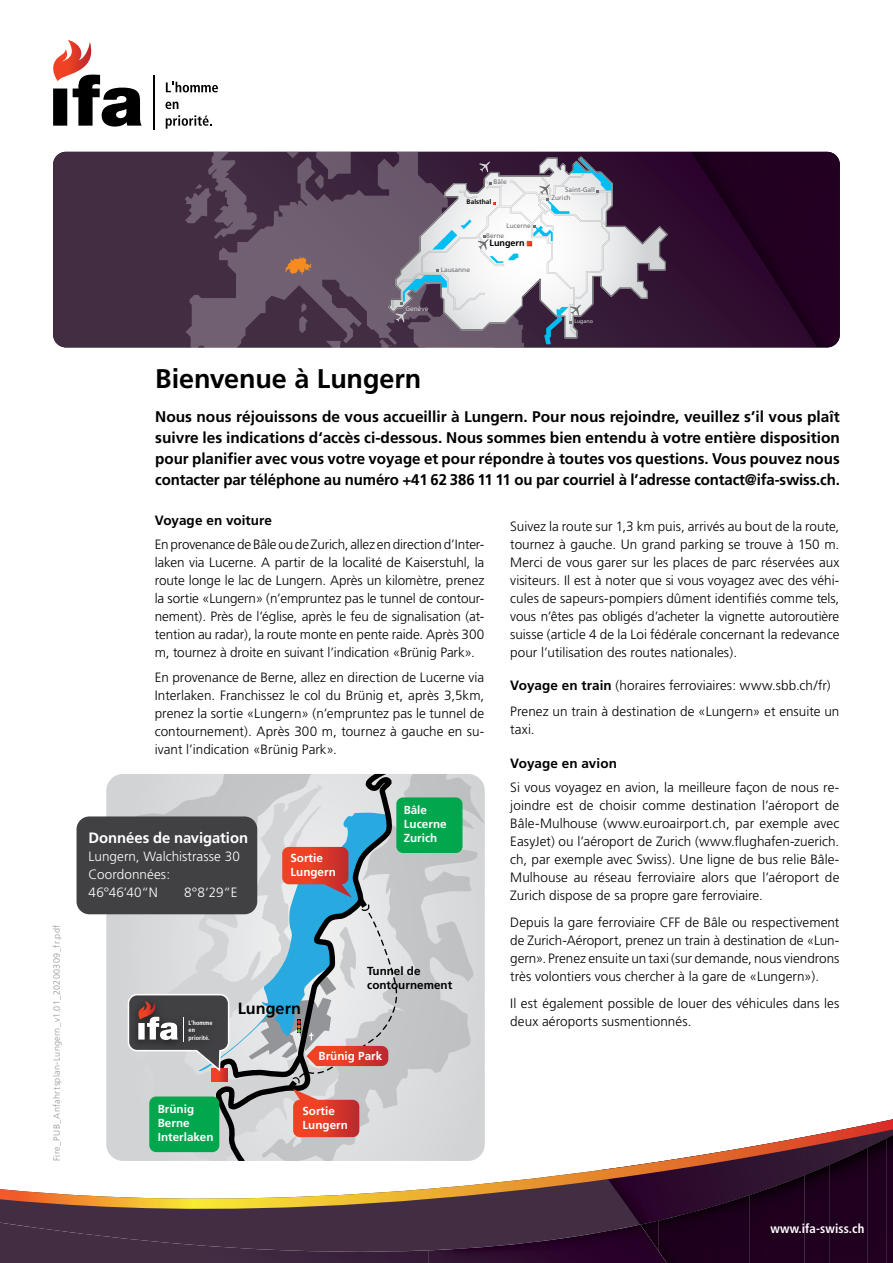
<style>
.page{position:relative;width:893px;height:1263px;background:#fff}
.page>*{position:absolute;margin:0;border:0;box-sizing:border-box;transform-origin:0 0}
.t1{font:700 27px "Frutiger";letter-spacing:-.005em;color:#000}
.t2{font:700 16.2px "Frutiger";color:#000}
.t3{font:700 15.45px/21px "Frutiger";letter-spacing:-.01em;color:#000;text-align:justify}
.t4{font:700 15px "Frutiger";letter-spacing:-.005em;color:#fff}
.t5{font:300 13.5px/18px "Frutiger";color:#000;text-align:justify}
.t6{font:300 13.5px/18px "Frutiger";letter-spacing:.005em;color:#fff}
.t7{font:700 13.5px "Frutiger";letter-spacing:.005em;color:#000}
.t8{font:700 condensed 12.75px "Frutiger";letter-spacing:.01em;color:#fff}
.t9{font:700 11.7px/14px "Frutiger";color:#fff}
.t10{font:700 11.7px/14px "Frutiger";color:#000}
.t11{font:700 9.15px "Frutiger";letter-spacing:-.005em;color:#000}
.t12{font:300 9px "Frutiger";letter-spacing:.035em;color:#939598}
.t13{font:6.6px/7.8px "Frutiger";color:#6d6e71}
.t14{font:700 6.6px "Frutiger";color:#000}
.t15{font:6.6px "Frutiger";color:#d1d3d4}
.t16{font:700 condensed 6.3px/7.5px "Frutiger";color:#fff}
.t17{font:5.25px "Frutiger";color:#d1d3d4}
.s1{font-weight:700}
</style>
<div class="page">
<svg style="left:53px;top:152px;width:750px;height:195px;background:#3a213b"></svg>
<img style="left:691px;top:152px;width:149px;height:30px">
<img style="left:711px;top:181px;width:129px;height:24px">
<img style="left:727px;top:205px;width:113px;height:48px">
<img style="left:757px;top:252px;width:83px;height:24px">
<img style="left:772px;top:276px;width:68px;height:48px">
<img style="left:803px;top:324px;width:37px;height:23px">
<svg style="left:186px;top:152px;width:93px;height:196px;background:#59475a"></svg>
<svg style="left:185px;top:152px;width:72px;height:87px;background:#523f54"></svg>
<svg style="left:399px;top:774px;width:86px;height:343px;background:#cdcfd0"></svg>
<svg style="left:399px;top:774px;width:26px;height:309px;background:#c6c7c9"></svg>
<div style="left:396px;top:797px;width:66px;height:56px;background:#02a74d;border-radius:7px"></div>
<svg style="left:117px;top:774px;width:282px;height:343px;background:#b1b5b8"></svg>
<div style="left:77px;top:816px;width:180px;height:98px;background:#414042;border-radius:13px"></div>
<svg style="left:612px;top:155px;width:57px;height:184px;background:#584159"></svg>
<svg style="left:279px;top:152px;width:333px;height:196px"></svg>
<svg style="left:0;top:1229px;width:429px;height:34px;background:#412c42"></svg>
<img style="left:429px;top:1229px;width:229px;height:34px">
<img style="left:886px;top:1229px;width:7px;height:34px">
<img style="left:830px;top:1229px;width:37px;height:34px">
<img style="left:804px;top:1229px;width:26px;height:34px">
<img style="left:640px;top:1251px;width:18px;height:1px">
<div style="left:750px;top:1229px;width:54px;height:34px;background:#1f001e"></div>
<img style="left:713px;top:1229px;width:37px;height:34px">
<div style="left:658px;top:1229px;width:55px;height:34px;background:#1d001c"></div>
<img style="left:640px;top:1229px;width:19px;height:22px">
<svg style="left:0;top:1119px;width:893px;height:110px"></svg>
<svg style="left:53px;top:40px;width:89px;height:87px"></svg>
<hr style="left:153px;top:75px;width:2px;height:55px;background:#000">
<svg style="left:166px;top:82px;width:52px;height:10px"></svg>
<svg style="left:165px;top:102px;width:13px;height:7px"></svg>
<svg style="left:166px;top:115px;width:46px;height:14px"></svg>
<p class="t12" style="left:52px;top:1161px;width:238px;rotate:-90deg">Fire_PUB_Anfahrtsplan-Lungern_v1.01_20200309_fr.pdf</p>
<p class="t13" style="left:493px;top:178px;width:15px">Bâle</p>
<p class="t14" style="left:467px;top:198px;width:26px">Balsthal</p>
<p class="t13" style="left:507px;top:221px;width:26px">Lucerne</p>
<p class="t13" style="left:441px;top:266px;width:31px">Lausanne</p>
<p class="t13" style="left:486px;top:231px;width:20px">Berne</p>
<p class="t11" style="left:489px;top:237px;width:37px">Lungern</p>
<p class="t15" style="left:405px;top:305px;width:25px">Genève</p>
<h1 class="t1" style="left:155px;top:363px;width:267px">Bienvenue à Lungern</h1>
<p class="t13" style="left:551px;top:186px;width:45px;text-indent:14px">Saint-Gall<br>Zurich</p>
<p class="t17" style="left:574px;top:319px;width:20px">Lugano</p>
<p class="t3" style="left:155px;top:406px;width:686px">Nous nous réjouissons de vous accueillir à Lungern. Pour nous rejoindre, veuillez s’il vous plaît suivre les indications d‘accès ci-dessous. Nous sommes bien entendu à votre entière disposition pour planifier avec vous votre voyage et pour répondre à toutes vos questions. Vous pouvez nous contacter par téléphone au numéro +41 62 386 11 11 ou par courriel à l’adresse contact@ifa-swiss.ch.</p>
<p class="t7" style="left:155px;top:512px;width:119px">Voyage en voiture</p>
<p class="t5" style="left:155px;top:535px;width:331px">En provenance de Bâle ou de Zurich, allez en direction d’Inter&shy;laken via Lucerne. A partir de la localité de Kaiserstuhl, la route longe le lac de Lungern. Après un kilomètre, prenez la sortie «Lungern» (n’empruntez pas le tunnel de contour&shy;nement). Près de l’église, après le feu de signalisation (at&shy;tention au radar), la route monte en pente raide. Après 300 m, tournez à droite en suivant l’indication «Brünig Park».</p>
<p class="t5" style="left:155px;top:669px;width:331px">En provenance de Berne, allez en direction de Lucerne via Interlaken. Franchissez le col du Brünig et, après 3,5km, prenez la sortie «Lungern» (n’empruntez pas le tunnel de contournement). Après 300 m, tournez à gauche en su&shy;ivant l’indication «Brünig Park».</p>
<p class="t4" style="left:89px;top:829px;width:161px">Données de navigation</p>
<p class="t6" style="left:89px;top:848px;width:153px">Lungern, Walchistrasse 30<br>Coordonnées:<br>46°46‘40“N</p>
<p class="t6" style="left:184px;top:884px;width:55px">8°8‘29“E</p>
<p class="t9" style="left:290px;top:851px;width:47px">Sortie<br>Lungern</p>
<p class="t16" style="left:189px;top:1019px;width:25px">L‘homme en priorité.</p>
<p class="t2" style="left:238px;top:999px;width:65px">Lungern</p>
<p class="t9" style="left:404px;top:803px;width:44px">Bâle<br>Lucerne<br>Zurich</p>
<p class="t10" style="left:367px;top:964px;width:87px">Tunnel de contournement</p>
<p class="t9" style="left:158px;top:1102px;width:57px">Brünig<br>Berne<br>Interlaken</p>
<p class="t9" style="left:319px;top:1049px;width:65px">Brünig Park</p>
<p class="t9" style="left:302px;top:1104px;width:47px">Sortie<br>Lungern</p>
<p class="t5" style="left:510px;top:517px;width:331px">Suivez la route sur 1,3 km puis, arrivés au bout de la route, tournez à gauche. Un grand parking se trouve à 150 m.<br>Merci de vous garer sur les places de parc réservées aux visiteurs. Il est à noter que si vous voyagez avec des véhi&shy;cules de sapeurs-pompiers dûment identifiés comme tels, vous n’êtes pas obligés d’acheter la vignette autoroutière suisse (article 4 de la Loi fédérale concernant la redevance pour l’utilisation des routes nationales).</p>
<p class="t5" style="left:510px;top:673px;width:331px;line-height:25.5px"><span class="s1">Voyage en train</span> (horaires ferroviaires: www.sbb.ch/fr)<br>Prenez un train à destination de «Lungern» et ensuite un</p>
<p class="t5" style="left:510px;top:720px;width:26px">taxi.</p>
<p class="t7" style="left:510px;top:755px;width:108px">Voyage en avion</p>
<p class="t5" style="left:510px;top:778px;width:331px">Si vous voyagez en avion, la meilleure façon de nous re&shy;joindre est de choisir comme destination l’aéroport de Bâle-Mulhouse (www.euroairport.ch, par exemple avec EasyJet) ou l’aéroport de Zurich (www.flughafen-zuerich. ch, par exemple avec Swiss). Une ligne de bus relie Bâle-Mulhouse au réseau ferroviaire alors que l’aéroport de Zurich dispose de sa propre gare ferroviaire.</p>
<p class="t5" style="left:510px;top:913px;width:331px">Depuis la gare ferroviaire CFF de Bâle ou respectivement de Zurich-Aéroport, prenez un train à destination de «Lun&shy;gern». Prenez ensuite un taxi (sur demande, nous viendrons très volontiers vous chercher à la gare de «Lungern»).</p>
<p class="t5" style="left:510px;top:994px;width:331px">Il est également possible de louer des véhicules dans les deux aéroports susmentionnés.</p>
<p class="t8" style="left:770px;top:1221px;width:95px">www.ifa-swiss.ch</p>
</div>
